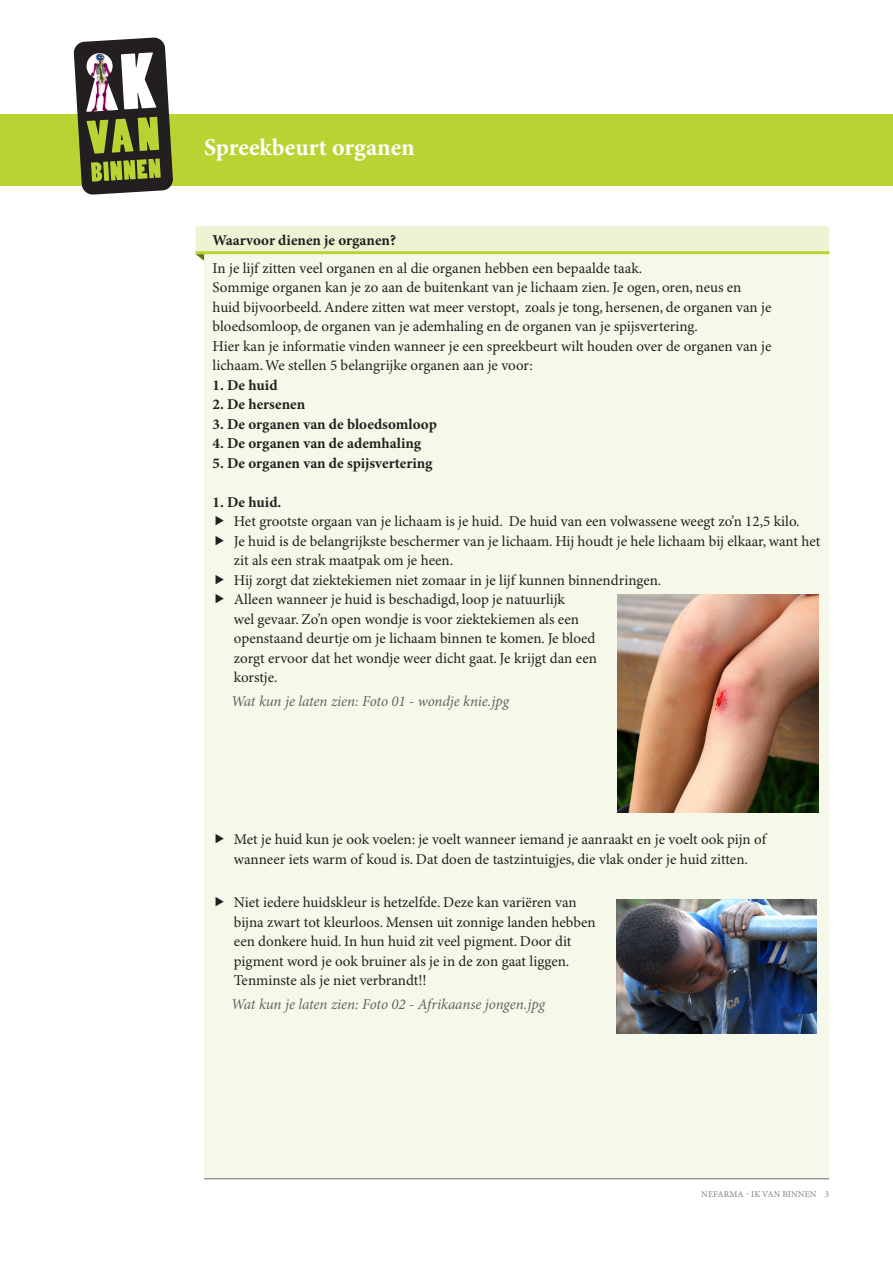
<style>
.page{position:relative;width:893px;height:1263px;background:#fff}
.page>*{position:absolute;margin:0;border:0;box-sizing:border-box;transform-origin:0 0}
.t1{font:700 24px "Minion Pro";color:#fff}
.vt_plat{font:15px/19.5px "Minion Pro";color:#231f20}
.vt_plat-2{font:700 15px "Minion Pro";color:#231f20}
.vt_wat_kun_je{font:italic 15px "Minion Pro";letter-spacing:-.005em;color:#636366}
.KOPJE_ivb_groen_orga{font:700 15px "Minion Pro";color:#231f20}
.vt_bold_nw{font:700 15px "Minion Pro";color:#231f20}
.t2{font:9px "Minion Pro";letter-spacing:.01em;color:#808285}
</style>
<div class="page">
<div style="left:0;top:114px;width:893px;height:72px;background:#b8d432"></div>
<svg style="left:73px;top:37px;width:100px;height:158px"></svg>
<hr style="left:204px;top:1176px;width:625px;height:3px;background:#939598">
<div style="left:204px;top:234px;width:625px;height:944px;background:#f6f9e9"></div>
<div style="left:196px;top:226px;width:633px;height:27px;background:#edf4d4"></div>
<hr style="left:196px;top:251px;width:633px;height:3px;background:#b8d432">
<svg style="left:196px;top:254px;width:8px;height:7px"></svg>
<img style="left:618px;top:595px;width:200px;height:217px">
<img style="left:617px;top:899px;width:200px;height:134px">
<h1 class="t1" style="left:204px;top:133px;width:212px">Spreekbeurt organen</h1>
<p class="KOPJE_ivb_groen_orga" style="left:213px;top:231px;width:185px">Waarvoor dienen je organen?</p>
<p class="vt_plat" style="left:213px;top:259px;width:431px">In je lijf zitten veel organen en al die organen hebben een bepaalde taak.</p>
<p class="vt_plat" style="left:213px;top:278px;width:560px">Sommige organen kan je zo aan de buitenkant van je lichaam zien. Je ogen, oren, neus en huid bijvoorbeeld. Andere zitten wat meer verstopt, zoals je tong, hersenen, de organen van je bloedsomloop, de organen van je ademhaling en de organen van je spijsvertering.</p>
<p class="vt_plat" style="left:213px;top:337px;width:560px">Hier kan je informatie vinden wanneer je een spreekbeurt wilt houden over de organen van je lichaam. We stellen 5 belangrijke organen aan je voor:</p>
<p class="vt_plat-2" style="left:213px;top:376px;width:67px">1. De huid</p>
<p class="vt_plat-2" style="left:213px;top:396px;width:94px">2. De hersenen</p>
<p class="vt_plat-2" style="left:213px;top:415px;width:226px">3. De organen van de bloedsomloop</p>
<p class="vt_plat-2" style="left:213px;top:435px;width:210px">4. De organen van de ademhaling</p>
<p class="vt_plat-2" style="left:213px;top:454px;width:221px">5. De organen van de spijsvertering</p>
<p class="vt_bold_nw" style="left:213px;top:493px;width:70px">1. De huid.</p>
<p class="vt_plat" style="left:234px;top:512px;width:567px">Het grootste orgaan van je lichaam is je huid. De huid van een volwassene weegt zo’n 12,5 kilo.</p>
<p class="vt_plat" style="left:234px;top:532px;width:588px">Je huid is de belangrijkste beschermer van je lichaam. Hij houdt je hele lichaam bij elkaar, want het zit als een strak maatpak om je heen.</p>
<p class="vt_plat" style="left:234px;top:571px;width:429px">Hij zorgt dat ziektekiemen niet zomaar in je lijf kunnen binnendringen.</p>
<p class="vt_plat" style="left:234px;top:590px;width:364px">Alleen wanneer je huid is beschadigd, loop je natuurlijk<br>wel gevaar. Zo’n open wondje is voor ziektekiemen als een openstaand deurtje om je lichaam binnen te komen. Je bloed zorgt ervoor dat het wondje weer dicht gaat. Je krijgt dan een korstje.</p>
<p class="vt_wat_kun_je" style="left:231px;top:691px;width:279px">Wat kun je laten zien: Foto 01 - wondje knie.jpg</p>
<p class="vt_plat" style="left:234px;top:830px;width:534px">Met je huid kun je ook voelen: je voelt wanneer iemand je aanraakt en je voelt ook pijn of wanneer iets warm of koud is. Dat doen de tastzintuigjes, die vlak onder je huid zitten.</p>
<p class="vt_plat" style="left:234px;top:893px;width:363px">Niet iedere huidskleur is hetzelfde. Deze kan variëren van bijna zwart tot kleurloos. Mensen uit zonnige landen hebben een donkere huid. In hun huid zit veel pigment. Door dit pigment word je ook bruiner als je in de zon gaat liggen.<br>Tenminste als je niet verbrandt!!</p>
<p class="vt_wat_kun_je" style="left:231px;top:994px;width:315px">Wat kun je laten zien: Foto 02 - Afrikaanse jongen.jpg</p>
<p class="t2" style="left:701px;top:1188px;width:129px">NEFARMA - IK VAN BINNEN 3</p>
</div>
